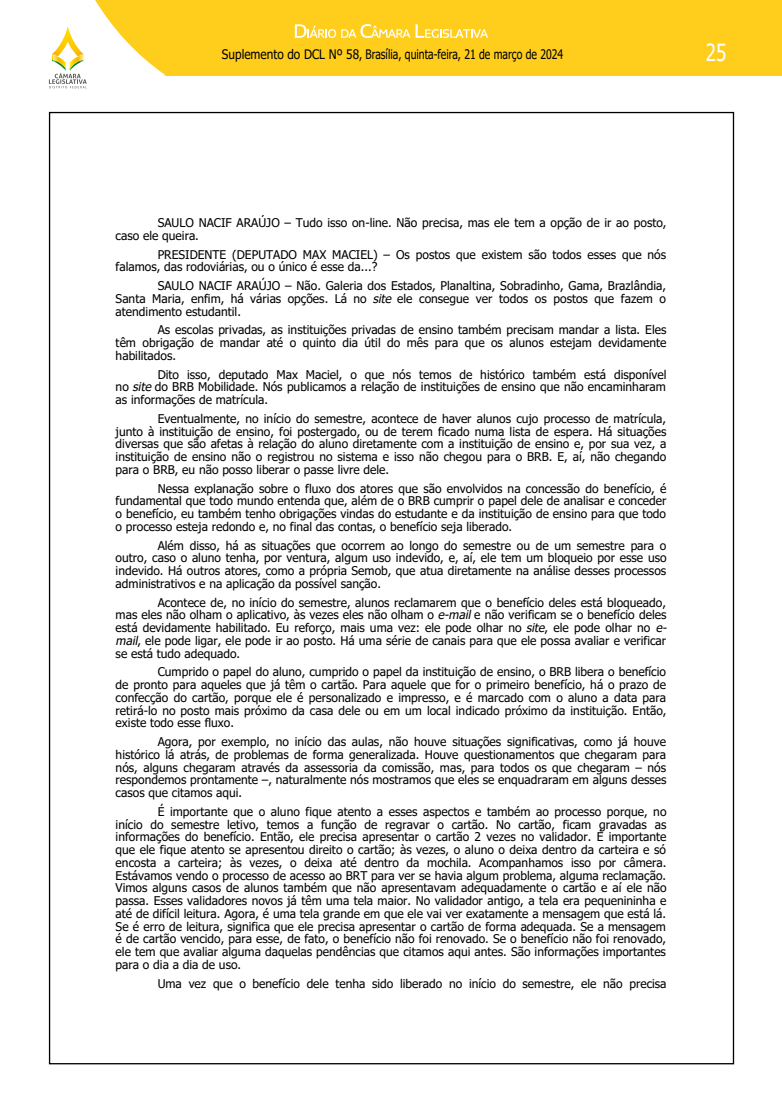
<style>
.page{position:relative;width:782px;height:1105px;background:#fff}
.page>*{position:absolute;margin:0;border:0;box-sizing:border-box;transform-origin:0 0}
.t1{font:23.6px "Tahoma";color:#fff;scale:.8 1}
.t2{font:13.1px "Tahoma";color:#000;scale:.9 1}
.t3{font:12px/12.7px "Tahoma";color:#000;text-align:justify}
.s1{font-style:italic}
</style>
<div class="page">
<div style="left:0;top:0;width:781px;height:75px;background:#ffcd1b"></div>
<svg style="left:0;top:0;width:165px;height:89px"></svg>
<svg style="left:295px;top:24px;width:193px;height:14px"></svg>
<p class="t2" style="left:222px;top:46px;width:380px">Suplemento do DCL Nº 58, Brasília, quinta-feira, 21 de março de 2024</p>
<h1 class="t1" style="left:705px;top:36px;width:27px">25</h1>
<p class="t3" style="left:116px;top:217px;width:552px;text-indent:42px">SAULO NACIF ARAÚJO – Tudo isso on-line. Não precisa, mas ele tem a opção de ir ao posto, caso ele queira.</p>
<p class="t3" style="left:116px;top:249px;width:551px;text-indent:42px">PRESIDENTE (DEPUTADO MAX MACIEL) – Os postos que existem são todos esses que nós falamos, das rodoviárias, ou o único é esse da...?</p>
<p class="t3" style="left:116px;top:280px;width:551px;text-indent:42px">SAULO NACIF ARAÚJO – Não. Galeria dos Estados, Planaltina, Sobradinho, Gama, Brazlândia, Santa Maria, enfim, há várias opções. Lá no <span class="s1">site</span> ele consegue ver todos os postos que fazem o atendimento estudantil.</p>
<p class="t3" style="left:116px;top:324px;width:552px;text-indent:42px">As escolas privadas, as instituições privadas de ensino também precisam mandar a lista. Eles têm obrigação de mandar até o quinto dia útil do mês para que os alunos estejam devidamente habilitados.</p>
<p class="t3" style="left:116px;top:369px;width:552px;text-indent:42px">Dito isso, deputado Max Maciel, o que nós temos de histórico também está disponível no <span class="s1">site</span>do BRB Mobilidade. Nós publicamos a relação de instituições de ensino que não encaminharam as informações de matrícula.</p>
<p class="t3" style="left:116px;top:413px;width:552px;text-indent:42px">Eventualmente, no início do semestre, acontece de haver alunos cujo processo de matrícula, junto à instituição de ensino, foi postergado, ou de terem ficado numa lista de espera. Há situações diversas que são afetas à relação do aluno diretamente com a instituição de ensino e, por sua vez, a instituição de ensino não o registrou no sistema e isso não chegou para o BRB. E, aí, não chegando para o BRB, eu não posso liberar o passe livre dele.</p>
<p class="t3" style="left:116px;top:483px;width:552px;text-indent:42px">Nessa explanação sobre o fluxo dos atores que são envolvidos na concessão do benefício, é fundamental que todo mundo entenda que, além de o BRB cumprir o papel dele de analisar e conceder o benefício, eu também tenho obrigações vindas do estudante e da instituição de ensino para que todo o processo esteja redondo e, no final das contas, o benefício seja liberado.</p>
<p class="t3" style="left:116px;top:540px;width:552px;text-indent:42px">Além disso, há as situações que ocorrem ao longo do semestre ou de um semestre para o outro, caso o aluno tenha, por ventura, algum uso indevido, e, aí, ele tem um bloqueio por esse uso indevido. Há outros atores, como a própria Semob, que atua diretamente na análise desses processos administrativos e na aplicação da possível sanção.</p>
<p class="t3" style="left:116px;top:596px;width:555px;text-align:left;text-indent:42px">Acontece de, no início do semestre, alunos reclamarem que o benefício deles está bloqueado, mas eles não olham o aplicativo, às vezes eles não olham o <span class="s1">e-mail</span>e não verificam se o benefício deles está devidamente habilitado. Eu reforço, mais uma vez: ele pode olhar no <span class="s1">site</span>, ele pode olhar no <span class="s1">e&shy;mail</span>, ele pode ligar, ele pode ir ao posto. Há uma série de canais para que ele possa avaliar e verificar se está tudo adequado.</p>
<p class="t3" style="left:116px;top:666px;width:552px;text-indent:42px">Cumprido o papel do aluno, cumprido o papel da instituição de ensino, o BRB libera o benefício de pronto para aqueles que já têm o cartão. Para aquele que for o primeiro benefício, há o prazo de confecção do cartão, porque ele é personalizado e impresso, e é marcado com o aluno a data para retirá-lo no posto mais próximo da casa dele ou em um local indicado próximo da instituição. Então, existe todo esse fluxo.</p>
<p class="t3" style="left:116px;top:736px;width:552px;text-indent:42px">Agora, por exemplo, no início das aulas, não houve situações significativas, como já houve histórico lá atrás, de problemas de forma generalizada. Houve questionamentos que chegaram para nós, alguns chegaram através da assessoria da comissão, mas, para todos os que chegaram – nós respondemos prontamente –, naturalmente nós mostramos que eles se enquadraram em alguns desses casos que citamos aqui.</p>
<p class="t3" style="left:116px;top:806px;width:552px;text-indent:42px">É importante que o aluno fique atento a esses aspectos e também ao processo porque, no início do semestre letivo, temos a função de regravar o cartão. No cartão, ficam gravadas as informações do benefício. Então, ele precisa apresentar o cartão 2 vezes no validador. É importante que ele fique atento se apresentou direito o cartão; às vezes, o aluno o deixa dentro da carteira e só encosta a carteira; às vezes, o deixa até dentro da mochila. Acompanhamos isso por câmera.<br>Estávamos vendo o processo de acesso ao BRT para ver se havia algum problema, alguma reclamação.<br>Vimos alguns casos de alunos também que não apresentavam adequadamente o cartão e aí ele não passa. Esses validadores novos já têm uma tela maior. No validador antigo, a tela era pequenininha e até de difícil leitura. Agora, é uma tela grande em que ele vai ver exatamente a mensagem que está lá.<br>Se é erro de leitura, significa que ele precisa apresentar o cartão de forma adequada. Se a mensagem é de cartão vencido, para esse, de fato, o benefício não foi renovado. Se o benefício não foi renovado, ele tem que avaliar alguma daquelas pendências que citamos aqui antes. São informações importantes para o dia a dia de uso.</p>
<p class="t3" style="left:158px;top:977px;width:510px">Uma vez que o benefício dele tenha sido liberado no início do semestre, ele não precisa</p>
</div>
